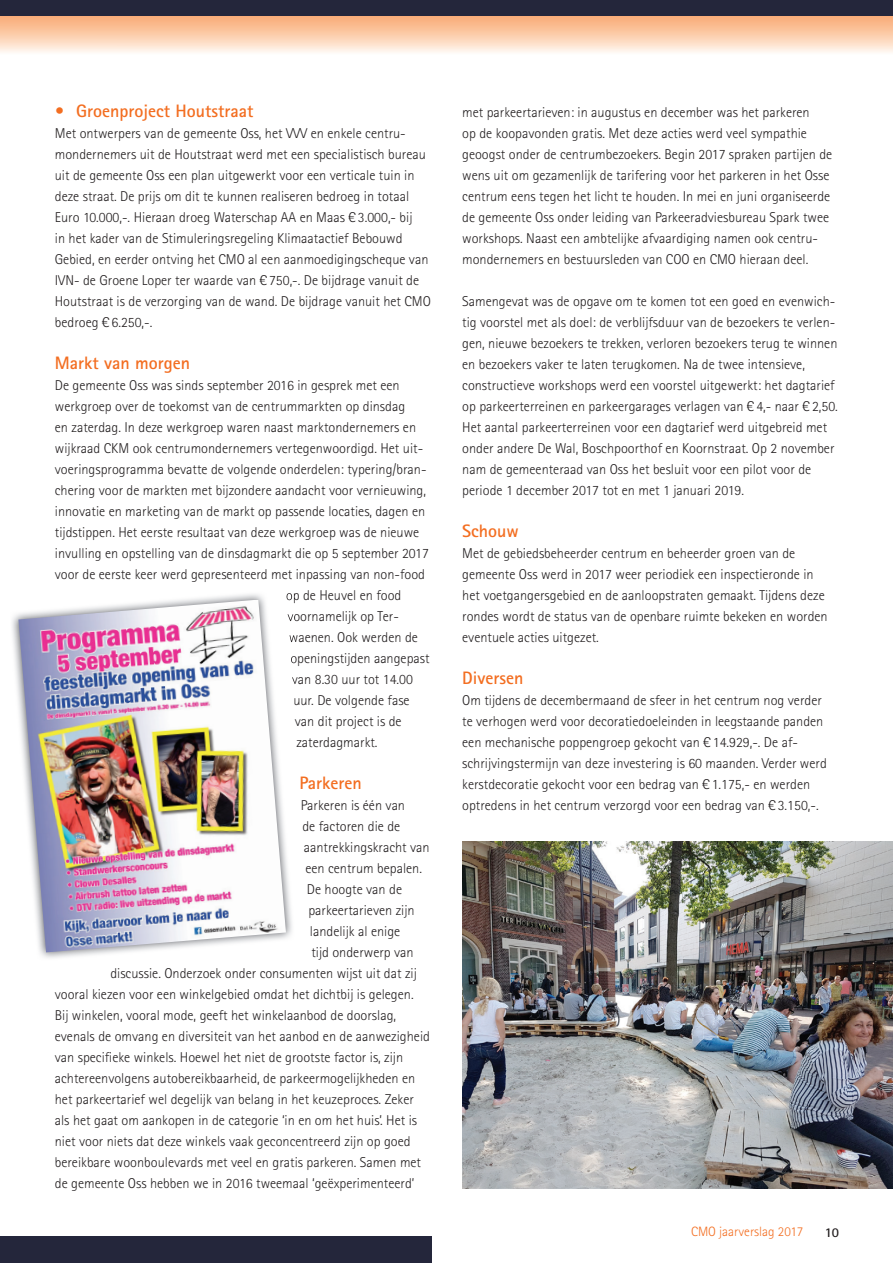
<style>
.page{position:relative;width:893px;height:1263px;background:#fff}
.page>*{position:absolute;margin:0;border:0;box-sizing:border-box;transform-origin:0 0}
.t1{font:700 18px "Rotis Sans Serif";color:#f36e21}
.t2{font:300 14.25px/21px "Rotis Sans Serif";color:#231f20}
.t3{font:300 13.5px "Rotis Sans Serif";color:#f36e21}
.t4{font:700 13.5px "Rotis Sans Serif";color:#231f20}
.s1{font-size:11.25px}
</style>
<div class="page">
<img style="left:0;top:15px;width:893px;height:38px">
<div style="left:0;top:0;width:893px;height:15px;background:#24263b"></div>
<div style="left:0;top:1236px;width:432px;height:27px;background:#24263b"></div>
<img style="left:12px;top:594px;width:280px;height:364px">
<svg style="left:287px;top:593px;width:7px;height:10px"></svg>
<svg style="left:288px;top:611px;width:6px;height:13px"></svg>
<svg style="left:289px;top:632px;width:5px;height:10px"></svg>
<svg style="left:291px;top:653px;width:3px;height:13px"></svg>
<img style="left:18px;top:600px;width:268px;height:352px">
<img style="left:462px;top:842px;width:431px;height:347px">
<p class="t1" style="left:55px;top:100px;width:200px">• Groenproject Houtstraat</p>
<p class="t2" style="left:55px;top:123px;width:378px">Met ontwerpers van de gemeente Oss, het VVV en enkele centru&shy;mondernemers uit de Houtstraat werd met een specialistisch bureau uit de gemeente Oss een plan uitgewerkt voor een verticale tuin in deze straat. De prijs om dit te kunnen realiseren bedroeg in totaal Euro 10.000,-. Hieraan droeg Waterschap AA en Maas C<span class="s1">=</span> 3.000,- bij<br>in het kader van de Stimuleringsregeling Klimaatactief Bebouwd Gebied, en eerder ontving het CMO al een aanmoedigingscheque van IVN- de Groene Loper ter waarde van C<span class="s1">=</span> 750,-. De bijdrage vanuit de Houtstraat is de verzorging van de wand. De bijdrage vanuit het CMO bedroeg C<span class="s1">=</span> 6.250,-.</p>
<p class="t1" style="left:55px;top:352px;width:137px">Markt van morgen</p>
<p class="t2" style="left:55px;top:375px;width:346px">De gemeente Oss was sinds september 2016 in gesprek met een</p>
<p class="t2" style="left:55px;top:396px;width:352px">werkgroep over de toekomst van de centrummarkten op dinsdag</p>
<p class="t2" style="left:55px;top:417px;width:363px">en zaterdag. In deze werkgroep waren naast marktondernemers en</p>
<p class="t2" style="left:55px;top:438px;width:370px">wijkraad CKM ook centrumondernemers vertegenwoordigd. Het uit-</p>
<p class="t2" style="left:55px;top:459px;width:373px">voeringsprogramma bevatte de volgende onderdelen: typering/bran-</p>
<p class="t2" style="left:55px;top:480px;width:373px">chering voor de markten met bijzondere aandacht voor vernieuwing,</p>
<p class="t2" style="left:55px;top:501px;width:372px">innovatie en marketing van de markt op passende locaties, dagen en</p>
<p class="t2" style="left:55px;top:522px;width:366px">tijdstippen. Het eerste resultaat van deze werkgroep was de nieuwe</p>
<p class="t2" style="left:55px;top:543px;width:376px">invulling en opstelling van de dinsdagmarkt die op 5 september 2017</p>
<p class="t2" style="left:55px;top:564px;width:372px">voor de eerste keer werd gepresenteerd met inpassing van non-food</p>
<p class="t2" style="left:286px;top:585px;width:117px">op de Heuvel en food</p>
<p class="t2" style="left:287px;top:606px;width:113px">voornamelijk op Ter-</p>
<p class="t2" style="left:289px;top:627px;width:131px">waenen. Ook werden de</p>
<p class="t2" style="left:290px;top:648px;width:141px">openingstijden aangepast</p>
<p class="t2" style="left:292px;top:669px;width:123px">van 8.30 uur tot 14.00</p>
<p class="t2" style="left:293px;top:690px;width:118px">uur. De volgende fase</p>
<p class="t2" style="left:295px;top:711px;width:108px">van dit project is de</p>
<p class="t2" style="left:296px;top:732px;width:83px">zaterdagmarkt.</p>
<p class="t1" style="left:299px;top:772px;width:64px">Parkeren</p>
<p class="t2" style="left:301px;top:795px;width:106px">Parkeren is één van</p>
<p class="t2" style="left:302px;top:816px;width:99px">de factoren die de</p>
<p class="t2" style="left:304px;top:837px;width:127px">aantrekkingskracht van</p>
<p class="t2" style="left:305px;top:858px;width:118px">een centrum bepalen.</p>
<p class="t2" style="left:307px;top:879px;width:97px">De hoogte van de</p>
<p class="t2" style="left:308px;top:900px;width:108px">parkeertarieven zijn</p>
<p class="t2" style="left:310px;top:921px;width:92px">landelijk al enige</p>
<p class="t2" style="left:311px;top:942px;width:104px">tijd onderwerp van</p>
<p class="t2" style="left:110px;top:963px;width:308px">discussie. Onderzoek onder consumenten wijst uit dat zij</p>
<p class="t2" style="left:55px;top:984px;width:360px">vooral kiezen voor een winkelgebied omdat het dichtbij is gelegen.</p>
<p class="t2" style="left:55px;top:1005px;width:343px">Bij winkelen, vooral mode, geeft het winkelaanbod de doorslag,</p>
<p class="t2" style="left:55px;top:1026px;width:377px">evenals de omvang en diversiteit van het aanbod en de aanwezigheid</p>
<p class="t2" style="left:55px;top:1047px;width:350px">van specifieke winkels. Hoewel het niet de grootste factor is, zijn</p>
<p class="t2" style="left:55px;top:1068px;width:362px">achtereenvolgens autobereikbaarheid, de parkeermogelijkheden en</p>
<p class="t2" style="left:55px;top:1089px;width:361px">het parkeertarief wel degelijk van belang in het keuzeproces. Zeker</p>
<p class="t2" style="left:55px;top:1110px;width:364px">als het gaat om aankopen in de categorie ‘in en om het huis’. Het is</p>
<p class="t2" style="left:55px;top:1131px;width:357px">niet voor niets dat deze winkels vaak geconcentreerd zijn op goed</p>
<p class="t2" style="left:55px;top:1152px;width:368px">bereikbare woonboulevards met veel en gratis parkeren. Samen met</p>
<p class="t2" style="left:55px;top:1173px;width:361px">de gemeente Oss hebben we in 2016 tweemaal ‘geëxperimenteerd’</p>
<p class="t2" style="left:462px;top:102px;width:372px">met parkeertarieven: in augustus en december was het parkeren<br>op de koopavonden gratis. Met deze acties werd veel sympathie geoogst onder de centrumbezoekers. Begin 2017 spraken partijen de wens uit om gezamenlijk de tarifering voor het parkeren in het Osse centrum eens tegen het licht te houden. In mei en juni organiseerde de gemeente Oss onder leiding van Parkeeradviesbureau Spark twee workshops. Naast een ambtelijke afvaardiging namen ook centru&shy;mondernemers en bestuursleden van COO en CMO hieraan deel.</p>
<p class="t2" style="left:462px;top:291px;width:377px">Samengevat was de opgave om te komen tot een goed en evenwich&shy;tig voorstel met als doel: de verblijfsduur van de bezoekers te verlen&shy;gen, nieuwe bezoekers te trekken, verloren bezoekers terug te winnen en bezoekers vaker te laten terugkomen. Na de twee intensieve, constructieve workshops werd een voorstel uitgewerkt: het dagtarief op parkeerterreinen en parkeergarages verlagen van C<span class="s1">=</span> 4,- naar C<span class="s1">=</span> 2,50.<br>Het aantal parkeerterreinen voor een dagtarief werd uitgebreid met onder andere De Wal, Boschpoorthof en Koornstraat. Op 2 november nam de gemeenteraad van Oss het besluit voor een pilot voor de periode 1 december 2017 tot en met 1 januari 2019.</p>
<p class="t1" style="left:462px;top:520px;width:58px">Schouw</p>
<p class="t2" style="left:462px;top:543px;width:367px">Met de gebiedsbeheerder centrum en beheerder groen van de gemeente Oss werd in 2017 weer periodiek een inspectieronde in het voetgangersgebied en de aanloopstraten gemaakt. Tijdens deze rondes wordt de status van de openbare ruimte bekeken en worden eventuele acties uitgezet.</p>
<p class="t1" style="left:462px;top:667px;width:63px">Diversen</p>
<p class="t2" style="left:462px;top:690px;width:366px">Om tijdens de decembermaand de sfeer in het centrum nog verder te verhogen werd voor decoratiedoeleinden in leegstaande panden een mechanische poppengroep gekocht van C<span class="s1">=</span> 14.929,-. De af&shy;schrijvingstermijn van deze investering is 60 maanden. Verder werd kerstdecoratie gekocht voor een bedrag van C<span class="s1">=</span> 1.175,- en werden optredens in het centrum verzorgd voor een bedrag van C<span class="s1">=</span> 3.150,-.</p>
<p class="t3" style="left:691px;top:1224px;width:114px">CMO jaarverslag 2017</p>
<p class="t4" style="left:825px;top:1223px;width:15px">10</p>
</div>
